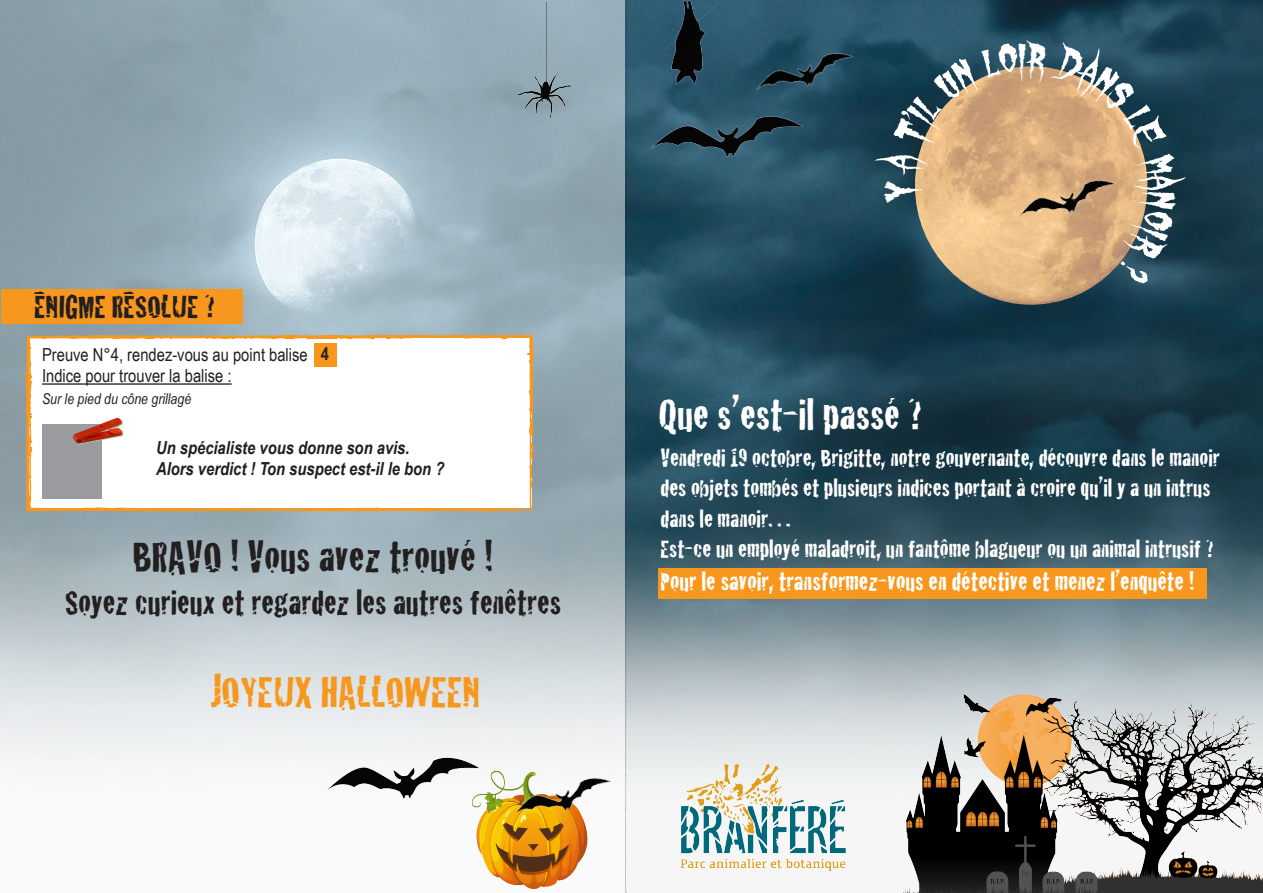
<style>
.page{position:relative;width:1263px;height:893px;background:#fff}
.page>*{position:absolute;margin:0;border:0;box-sizing:border-box;transform-origin:0 0}
.t1{font:45px "Cracked";color:#231f20}
.t2{font:45px "Cracked";color:#fff}
.t3{font:45px "Cracked";color:#f7971d}
.t4{font:36px "Cracked";color:#231f20}
.t5{font:33px "Cracked";color:#231f20}
.t6{font:27px "Cracked";color:#fff}
.t7{font:25.5px/30.6px "Cracked";color:#fff}
.t8{font:italic 700 18px "Arial Narrow";color:#231f20}
.t9{font:18px "Arial Narrow";color:#231f20}
.t10{font:700 18px "Arial Narrow";color:#231f20}
.t11{font:italic 15px "Arial Narrow";color:#231f20}
</style>
<div class="page">
<img style="left:548px;top:0;width:714px;height:893px">
<img style="left:904px;top:674px;width:359px;height:219px">
<svg style="left:625px;top:0;width:2px;height:893px;background:#57717e"></svg>
<img style="left:673px;top:753px;width:181px;height:127px">
<img style="left:664px;top:0;width:57px;height:89px">
<img style="left:747px;top:40px;width:117px;height:61px">
<img style="left:644px;top:102px;width:168px;height:61px">
<svg style="left:732px;top:133px;width:4px;height:8px"></svg>
<svg style="left:810px;top:71px;width:3px;height:4px"></svg>
<div style="left:658px;top:568px;width:548px;height:31px;background:#f7971d"></div>
<svg style="left:0;top:0;width:548px;height:772px"></svg>
<svg style="left:70px;top:333px;width:54px;height:6px"></svg>
<svg style="left:28px;top:474px;width:4px;height:33px"></svg>
<svg style="left:452px;top:254px;width:98px;height:291px"></svg>
<svg style="left:377px;top:335px;width:15px;height:5px"></svg>
<svg style="left:283px;top:334px;width:15px;height:5px"></svg>
<svg style="left:25px;top:373px;width:8px;height:80px"></svg>
<div style="left:42px;top:425px;width:59px;height:74px;background:#999b9e"></div>
<img style="left:70px;top:403px;width:54px;height:54px">
<hr style="left:42px;top:383px;width:190px;height:2px;background:#231f20">
<div style="left:315px;top:343px;width:22px;height:24px;background:#f7971d"></div>
<div style="left:1px;top:289px;width:242px;height:35px;background:#f7971d"></div>
<img style="left:321px;top:743px;width:167px;height:56px">
<img style="left:512px;top:2px;width:62px;height:137px">
<img style="left:472px;top:770px;width:120px;height:121px">
<img style="left:505px;top:764px;width:117px;height:62px">
<img style="left:915px;top:287px;width:232px;height:18px">
<svg style="left:915px;top:66px;width:232px;height:239px"></svg>
<svg style="left:873px;top:41px;width:314px;height:246px;background:#837d6b"></svg>
<p class="t5" style="left:34px;top:280px;width:182px">ĒNIGME RĒSOLUE ?</p>
<p class="t9" style="left:42px;top:341px;width:267px">Preuve N°4, rendez-vous au point balise</p>
<p class="t9" style="left:42px;top:363px;width:191px">Indice pour trouver la balise :</p>
<p class="t11" style="left:42px;top:388px;width:151px">Sur le pied du cône grillagé</p>
<p class="t10" style="left:321px;top:340px;width:10px">4</p>
<p class="t8" style="left:156px;top:434px;width:255px">Un spécialiste vous donne son avis.</p>
<p class="t8" style="left:156px;top:455px;width:290px">Alors verdict ! Ton suspect est-il le bon ?</p>
<p class="t1" style="left:133px;top:521px;width:362px">BRAVO ! Vous avez trouvé !</p>
<p class="t4" style="left:65px;top:574px;width:497px">Soyez curieux et regardez les autres fenêtres</p>
<p class="t3" style="left:210px;top:656px;width:271px">JOYEUX HALLOWEEN</p>
<p class="t2" style="left:658px;top:379px;width:265px">Que s’est-il passé ?</p>
<p class="t7" style="left:660px;top:441px;width:561px">Vendredi 19 octobre, Brigitte, notre gouvernante, découvre dans le manoir des objets tombés et plusieurs indices portant à croire qu’il y a un intrus dans le manoir…</p>
<p class="t7" style="left:660px;top:532px;width:555px">Est-ce un employé maladroit, un fantôme blagueur ou un animal intrusif ?</p>
<p class="t6" style="left:660px;top:560px;width:535px">Pour le savoir, transformez-vous en détective et menez l’enquête !</p>
</div>
